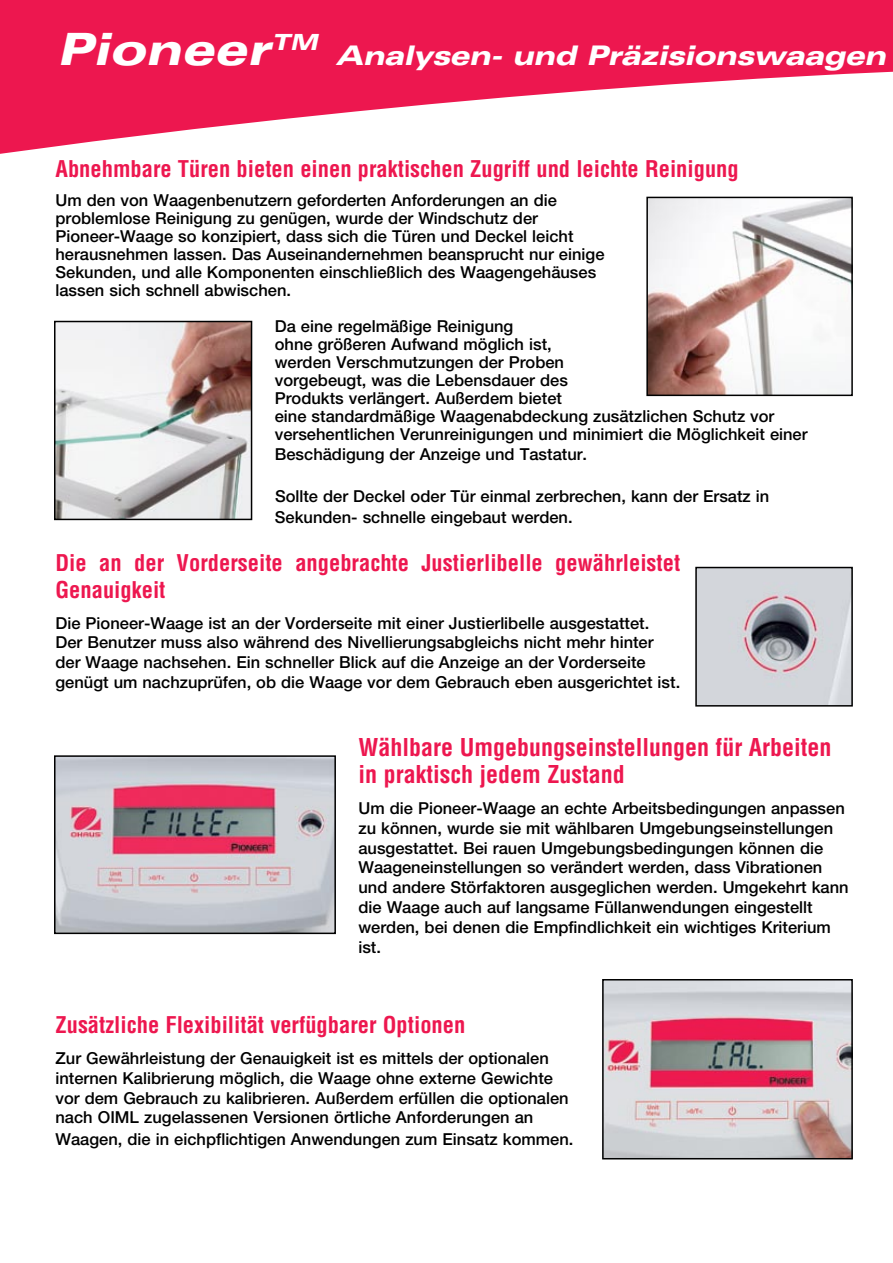
<style>
.page{position:relative;width:893px;height:1263px;background:#fff}
.page>*{position:absolute;margin:0;border:0;box-sizing:border-box;transform-origin:0 0}
.t1{font:italic 900 expanded 44.55px "Univers";letter-spacing:-.005em;color:#fff}
.t2{font:italic 900 expanded 27px "Univers";letter-spacing:-.025em;color:#fff}
.t3{font:700 condensed 24px/27px "Helvetica LT Std";color:#ed174f}
.t4{font:700 condensed 22.5px/27px "Helvetica LT Std";color:#ed174f}
.t5{font:500 16.5px/19.8px "Helvetica Neue LT Std";color:#000}
</style>
<div class="page">
<svg style="left:0;top:0;width:893px;height:154px;fill:#ed174f"></svg>
<img style="left:649px;top:200px;width:201px;height:193px">
<div style="left:646px;top:197px;width:207px;height:199px;border:2px solid #000"></div>
<img style="left:57px;top:324px;width:192px;height:193px">
<div style="left:54px;top:321px;width:198px;height:199px;border:2px solid #000"></div>
<img style="left:698px;top:570px;width:152px;height:133px">
<div style="left:695px;top:567px;width:158px;height:139px;border:2px solid #000"></div>
<img style="left:57px;top:758px;width:276px;height:173px">
<div style="left:54px;top:755px;width:282px;height:179px;border:2px solid #000"></div>
<img style="left:605px;top:982px;width:245px;height:174px">
<div style="left:602px;top:979px;width:251px;height:180px;border:2px solid #000"></div>
<h1 class="t1" style="left:57px;top:23px;width:262px">Pioneer<sup>TM</sup></h1>
<h2 class="t2" style="left:336px;top:40px;width:552px">Analysen- und Präzisionswaagen</h2>
<h3 class="t4" style="left:55px;top:155px;width:685px">Abnehmbare Türen bieten einen praktischen Zugriff und leichte Reinigung</h3>
<p class="t5" style="left:55px;top:191px;width:550px;line-height:18px">Um den von Waagenbenutzern geforderten Anforderungen an die problemlose Reinigung zu genügen, wurde der Windschutz der Pioneer-Waage so konzipiert, dass sich die Türen und Deckel leicht herausnehmen lassen. Das Auseinandernehmen beansprucht nur einige Sekunden, und alle Komponenten einschließlich des Waagengehäuses lassen sich schnell abwischen.</p>
<p class="t5" style="left:275px;top:317px;width:534px;line-height:18px">Da eine regelmäßige Reinigung<br>ohne größeren Aufwand möglich ist,<br>werden Verschmutzungen der Proben<br>vorgebeugt, was die Lebensdauer des<br>Produkts verlängert. Außerdem bietet<br>eine standardmäßige Waagenabdeckung zusätzlichen Schutz vor versehentlichen Verunreinigungen und minimiert die Möglichkeit einer</p>
<p class="t5" style="left:275px;top:444px;width:314px">Beschädigung der Anzeige und Tastatur.</p>
<p class="t5" style="left:275px;top:485px;width:496px;line-height:21px">Sollte der Deckel oder Tür einmal zerbrechen, kann der Ersatz in<br>Sekunden- schnelle eingebaut werden.</p>
<h3 class="t4" style="left:55px;top:549px;width:626px">Die an der Vorderseite angebrachte Justierlibelle gewährleistet<br>Genauigkeit</h3>
<p class="t5" style="left:55px;top:613px;width:626px">Die Pioneer-Waage ist an der Vorderseite mit einer Justierlibelle ausgestattet.<br>Der Benutzer muss also während des Nivellierungsabgleichs nicht mehr hinter der Waage nachsehen. Ein schneller Blick auf die Anzeige an der Vorderseite genügt um nachzuprüfen, ob die Waage vor dem Gebrauch eben ausgerichtet ist.</p>
<h3 class="t3" style="left:358px;top:734px;width:475px">Wählbare Umgebungseinstellungen für Arbeiten in praktisch jedem Zustand</h3>
<p class="t5" style="left:358px;top:798px;width:492px">Um die Pioneer-Waage an echte Arbeitsbedingungen anpassen zu können, wurde sie mit wählbaren Umgebungseinstellungen ausgestattet. Bei rauen Umgebungsbedingungen können die Waageneinstellungen so verändert werden, dass Vibrationen und andere Störfaktoren ausgeglichen werden. Umgekehrt kann die Waage auch auf langsame Füllanwendungen eingestellt werden, bei denen die Empfindlichkeit ein wichtiges Kriterium ist.</p>
<h3 class="t4" style="left:55px;top:1011px;width:411px">Zusätzliche Flexibilität verfügbarer Optionen</h3>
<p class="t5" style="left:55px;top:1048px;width:515px">Zur Gewährleistung der Genauigkeit ist es mittels der optionalen internen Kalibrierung möglich, die Waage ohne externe Gewichte vor dem Gebrauch zu kalibrieren. Außerdem erfüllen die optionalen nach OIML zugelassenen Versionen örtliche Anforderungen an</p>
<p class="t5" style="left:55px;top:1129px;width:519px">Waagen, die in eichpflichtigen Anwendungen zum Einsatz kommen.</p>
</div>
